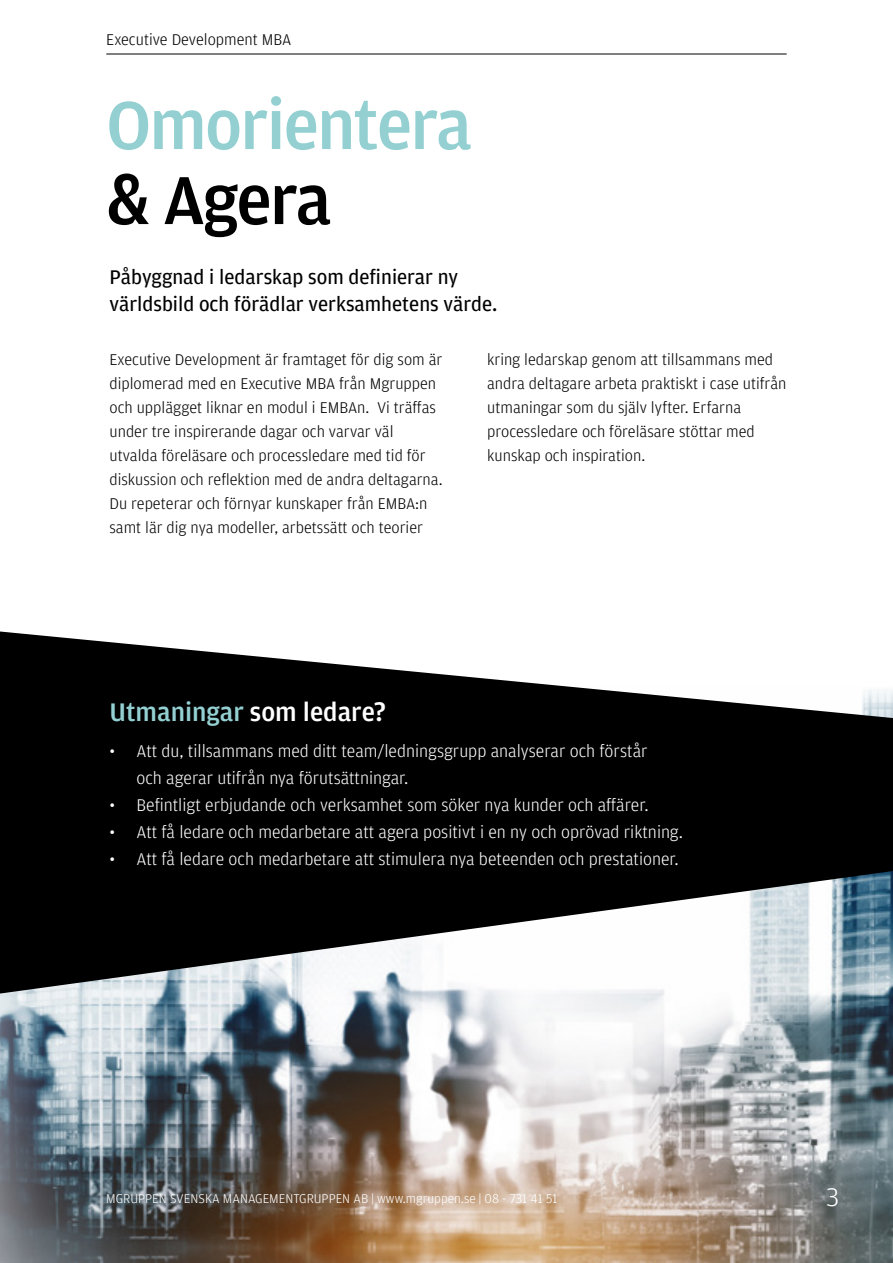
<style>
.page{position:relative;width:893px;height:1263px;background:#fff}
.page>*{position:absolute;margin:0;border:0;box-sizing:border-box;transform-origin:0 0}
.t1{font:500 72px "Amplitude";letter-spacing:-.025em;color:#94d0d2}
.t2{font:500 72px "Amplitude";letter-spacing:-.03em;color:#000}
.t3{font:500 27px "Amplitude";color:#94d0d2}
.t4{font:300 27px "Amplitude";color:#fff}
.t5{font:21px/27px "Amplitude";color:#000}
.t6{font:300 18px/27px "Amplitude";color:#fff}
.t7{font:300 16.5px/24px "Amplitude";color:#000}
.t8{font:300 13.5px "Amplitude";color:#fff}
.s1{color:#fff}
</style>
<div class="page">
<img style="left:0;top:993px;width:893px;height:270px">
<hr style="left:106px;top:54px;width:681px;height:1px;background:#000">
<svg style="left:0;top:631px;width:893px;height:362px;fill:#000"></svg>
<p class="t7" style="left:106px;top:27px;width:186px">Executive Development MBA</p>
<h1 class="t1" style="left:106px;top:85px;width:367px">Omorientera</h1>
<h1 class="t2" style="left:106px;top:160px;width:227px">&amp; Agera</h1>
<p class="t5" style="left:109px;top:264px;width:389px">Påbyggnad i ledarskap som definierar ny världsbild och förädlar verksamhetens värde.</p>
<p class="t7" style="left:109px;top:348px;width:335px">Executive Development är framtaget för dig som är diplomerad med en Executive MBA från Mgruppen och upplägget liknar en modul i EMBAn. Vi träffas under tre inspirerande dagar och varvar väl utvalda föreläsare och processledare med tid för diskussion och reflektion med de andra deltagarna.<br>Du repeterar och förnyar kunskaper från EMBA:n samt lär dig nya modeller, arbetssätt och teorier</p>
<p class="t7" style="left:487px;top:348px;width:301px">kring ledarskap genom att tillsammans med andra deltagare arbeta praktiskt i case utifrån utmaningar som du själv lyfter. Erfarna processledare och föreläsare stöttar med kunskap och inspiration.</p>
<h2 class="t3" style="left:109px;top:697px;width:278px">Utmaningar <span class="s1">som ledare?</span></h2>
<p class="t6" style="left:136px;top:738px;width:513px;text-indent:-27px">• Att du, tillsammans med ditt team/ledningsgrupp analyserar och förstår och agerar utifrån nya förutsättningar.</p>
<p class="t6" style="left:109px;top:792px;width:541px">• Befintligt erbjudande och verksamhet som söker nya kunder och affärer.</p>
<p class="t6" style="left:109px;top:819px;width:575px">• Att få ledare och medarbetare att agera positivt i en ny och oprövad riktning.</p>
<p class="t6" style="left:109px;top:846px;width:571px">• Att få ledare och medarbetare att stimulera nya beteenden och prestationer.</p>
<p class="t8" style="left:106px;top:1191px;width:453px">MGRUPPEN SVENSKA MANAGEMENTGRUPPEN AB | www.mgruppen.se | 08 - 731 41 51</p>
<h2 class="t4" style="left:826px;top:1182px;width:14px">3</h2>
</div>
